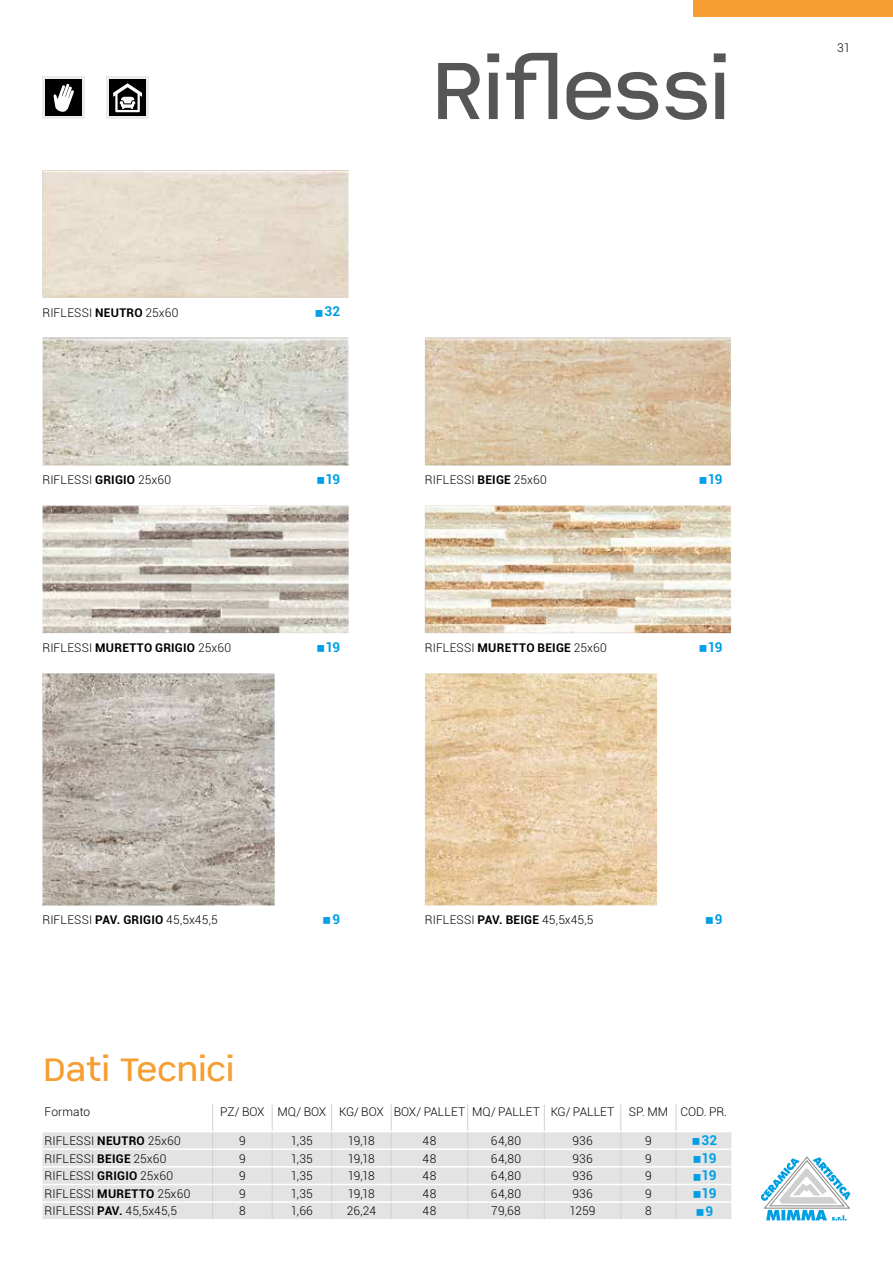
<style>
.page{position:relative;width:893px;height:1263px;background:#fff}
.page>*{position:absolute;margin:0;border:0;box-sizing:border-box;transform-origin:0 0}
.t1{font:90px "CP Company TT Regular";letter-spacing:-.03em;color:#565656}
.t2{font:36px "CP Company TT Regular";letter-spacing:-.015em;color:#f69e32}
.t3{font:700 13.5px "Roboto";letter-spacing:-.05em;color:#009fe3}
.t4{font:300 12px "Roboto";letter-spacing:.01em;color:#000}
.s1{font-weight:700}
</style>
<div class="page">
<svg style="left:761px;top:1156px;width:89px;height:64px"></svg>
<img style="left:425px;top:338px;width:306px;height:127px">
<img style="left:425px;top:505px;width:306px;height:128px">
<img style="left:425px;top:673px;width:232px;height:232px">
<img style="left:43px;top:338px;width:306px;height:127px">
<img style="left:43px;top:505px;width:306px;height:128px">
<img style="left:43px;top:673px;width:232px;height:232px">
<div style="left:693px;top:0;width:200px;height:17px;background:#f69e32"></div>
<div style="left:43px;top:1132px;width:688px;height:87px;background:#e3e3e3"></div>
<svg style="left:212px;top:1104px;width:1px;height:115px"></svg>
<svg style="left:272px;top:1104px;width:1px;height:115px"></svg>
<svg style="left:331px;top:1104px;width:1px;height:115px"></svg>
<svg style="left:391px;top:1104px;width:1px;height:115px"></svg>
<svg style="left:467px;top:1104px;width:1px;height:115px"></svg>
<svg style="left:544px;top:1104px;width:1px;height:115px"></svg>
<svg style="left:620px;top:1104px;width:1px;height:115px"></svg>
<svg style="left:676px;top:1104px;width:1px;height:115px"></svg>
<hr style="left:43px;top:1131px;width:170px;height:1px;background:#fff">
<hr style="left:272px;top:1131px;width:60px;height:1px;background:#fff">
<hr style="left:391px;top:1131px;width:77px;height:1px;background:#fff">
<hr style="left:544px;top:1131px;width:77px;height:1px;background:#fff">
<hr style="left:676px;top:1131px;width:55px;height:1px;background:#fff">
<hr style="left:43px;top:1148px;width:170px;height:2px;background:#fff">
<hr style="left:213px;top:1148px;width:59px;height:2px;background:#fff">
<hr style="left:272px;top:1148px;width:60px;height:2px;background:#fff">
<hr style="left:332px;top:1148px;width:59px;height:2px;background:#fff">
<hr style="left:391px;top:1148px;width:77px;height:2px;background:#fff">
<hr style="left:468px;top:1148px;width:76px;height:2px;background:#fff">
<hr style="left:544px;top:1148px;width:77px;height:2px;background:#fff">
<hr style="left:621px;top:1148px;width:55px;height:2px;background:#fff">
<hr style="left:676px;top:1148px;width:55px;height:2px;background:#fff">
<hr style="left:43px;top:1166px;width:170px;height:1px;background:#fff">
<hr style="left:213px;top:1166px;width:59px;height:1px;background:#fff">
<hr style="left:272px;top:1166px;width:60px;height:1px;background:#fff">
<hr style="left:332px;top:1166px;width:59px;height:1px;background:#fff">
<hr style="left:391px;top:1166px;width:77px;height:1px;background:#fff">
<hr style="left:468px;top:1166px;width:76px;height:1px;background:#fff">
<hr style="left:544px;top:1166px;width:77px;height:1px;background:#fff">
<hr style="left:621px;top:1166px;width:55px;height:1px;background:#fff">
<hr style="left:676px;top:1166px;width:55px;height:1px;background:#fff">
<hr style="left:43px;top:1184px;width:170px;height:1px;background:#fff">
<hr style="left:213px;top:1184px;width:59px;height:1px;background:#fff">
<hr style="left:272px;top:1184px;width:60px;height:1px;background:#fff">
<hr style="left:332px;top:1184px;width:59px;height:1px;background:#fff">
<hr style="left:391px;top:1184px;width:77px;height:1px;background:#fff">
<hr style="left:468px;top:1184px;width:76px;height:1px;background:#fff">
<hr style="left:544px;top:1184px;width:77px;height:1px;background:#fff">
<hr style="left:621px;top:1184px;width:55px;height:1px;background:#fff">
<hr style="left:676px;top:1184px;width:55px;height:1px;background:#fff">
<hr style="left:43px;top:1201px;width:170px;height:2px;background:#fff">
<hr style="left:213px;top:1201px;width:59px;height:2px;background:#fff">
<hr style="left:272px;top:1201px;width:60px;height:2px;background:#fff">
<hr style="left:332px;top:1201px;width:59px;height:2px;background:#fff">
<hr style="left:391px;top:1201px;width:77px;height:2px;background:#fff">
<hr style="left:468px;top:1201px;width:76px;height:2px;background:#fff">
<hr style="left:544px;top:1201px;width:77px;height:2px;background:#fff">
<hr style="left:621px;top:1201px;width:55px;height:2px;background:#fff">
<hr style="left:676px;top:1201px;width:55px;height:2px;background:#fff">
<div style="left:43px;top:77px;width:42px;height:42px;background:#ececed"></div>
<div style="left:45px;top:79px;width:37px;height:37px;background:#000"></div>
<svg style="left:53px;top:84px;width:21px;height:28px"></svg>
<div style="left:106px;top:77px;width:43px;height:42px;background:#ececed"></div>
<div style="left:109px;top:79px;width:37px;height:37px;background:#000"></div>
<svg style="left:113px;top:83px;width:29px;height:29px"></svg>
<svg style="left:693px;top:1138px;width:7px;height:7px"></svg>
<svg style="left:694px;top:1156px;width:6px;height:7px"></svg>
<svg style="left:694px;top:1174px;width:6px;height:6px"></svg>
<svg style="left:694px;top:1191px;width:6px;height:7px"></svg>
<svg style="left:697px;top:1209px;width:6px;height:7px"></svg>
<p class="t4" style="left:43px;top:304px;width:137px">RIFLESSI <span class="s1">NEUTRO</span> 25x60</p>
<p class="t3" style="left:324px;top:302px;width:17px">32</p>
<p class="t4" style="left:43px;top:472px;width:130px">RIFLESSI <span class="s1">GRIGIO</span> 25x60</p>
<p class="t3" style="left:325px;top:469px;width:16px">19</p>
<p class="t4" style="left:43px;top:639px;width:190px">RIFLESSI <span class="s1">MURETTO GRIGIO</span> 25x60</p>
<p class="t3" style="left:325px;top:637px;width:16px">19</p>
<h1 class="t1" style="left:430px;top:39px;width:303px">Riflessi</h1>
<p class="t4" style="left:425px;top:472px;width:123px">RIFLESSI <span class="s1">BEIGE</span> 25x60</p>
<p class="t3" style="left:708px;top:469px;width:16px">19</p>
<p class="t4" style="left:425px;top:639px;width:183px">RIFLESSI <span class="s1">MURETTO BEIGE</span> 25x60</p>
<p class="t3" style="left:708px;top:637px;width:16px">19</p>
<p class="t4" style="left:43px;top:912px;width:177px">RIFLESSI <span class="s1">PAV. GRIGIO</span> 45,5x45,5</p>
<p class="t3" style="left:332px;top:909px;width:9px">9</p>
<p class="t4" style="left:425px;top:912px;width:170px">RIFLESSI <span class="s1">PAV. BEIGE</span> 45,5x45,5</p>
<p class="t3" style="left:715px;top:909px;width:9px">9</p>
<h2 class="t2" style="left:43px;top:1049px;width:194px">Dati Tecnici</h2>
<p class="t4" style="left:45px;top:1103px;width:47px">Formato</p>
<p class="t4" style="left:220px;top:1103px;width:508px">PZ/ BOX MQ/ BOX KG/ BOX BOX/ PALLET MQ/ PALLET KG/ PALLET SP. MM COD. PR.</p>
<p class="t4" style="left:45px;top:1132px;width:138px">RIFLESSI <span class="s1">NEUTRO</span> 25x60</p>
<p class="t4" style="left:239px;top:1132px;width:8px">9</p>
<p class="t4" style="left:291px;top:1132px;width:24px">1,35</p>
<p class="t4" style="left:348px;top:1132px;width:29px">19,18</p>
<p class="t4" style="left:423px;top:1132px;width:15px">48</p>
<p class="t4" style="left:491px;top:1132px;width:32px">64,80</p>
<p class="t4" style="left:572px;top:1132px;width:22px">936</p>
<p class="t4" style="left:645px;top:1132px;width:8px">9</p>
<p class="t3" style="left:702px;top:1131px;width:17px">32</p>
<p class="t4" style="left:45px;top:1150px;width:123px">RIFLESSI <span class="s1">BEIGE</span> 25x60</p>
<p class="t4" style="left:239px;top:1150px;width:8px">9</p>
<p class="t4" style="left:291px;top:1150px;width:24px">1,35</p>
<p class="t4" style="left:348px;top:1150px;width:29px">19,18</p>
<p class="t4" style="left:423px;top:1150px;width:15px">48</p>
<p class="t4" style="left:491px;top:1150px;width:32px">64,80</p>
<p class="t4" style="left:572px;top:1150px;width:22px">936</p>
<p class="t4" style="left:645px;top:1150px;width:8px">9</p>
<p class="t3" style="left:702px;top:1148px;width:16px">19</p>
<p class="t4" style="left:45px;top:1167px;width:130px">RIFLESSI <span class="s1">GRIGIO</span> 25x60</p>
<p class="t4" style="left:239px;top:1167px;width:8px">9</p>
<p class="t4" style="left:291px;top:1167px;width:24px">1,35</p>
<p class="t4" style="left:348px;top:1167px;width:29px">19,18</p>
<p class="t4" style="left:423px;top:1167px;width:15px">48</p>
<p class="t4" style="left:491px;top:1167px;width:32px">64,80</p>
<p class="t4" style="left:572px;top:1167px;width:22px">936</p>
<p class="t4" style="left:645px;top:1167px;width:8px">9</p>
<p class="t3" style="left:702px;top:1166px;width:16px">19</p>
<p class="t4" style="left:45px;top:1185px;width:147px">RIFLESSI <span class="s1">MURETTO</span> 25x60</p>
<p class="t4" style="left:239px;top:1185px;width:8px">9</p>
<p class="t4" style="left:291px;top:1185px;width:24px">1,35</p>
<p class="t4" style="left:348px;top:1185px;width:29px">19,18</p>
<p class="t4" style="left:423px;top:1185px;width:15px">48</p>
<p class="t4" style="left:491px;top:1185px;width:32px">64,80</p>
<p class="t4" style="left:572px;top:1185px;width:22px">936</p>
<p class="t4" style="left:645px;top:1185px;width:8px">9</p>
<p class="t3" style="left:702px;top:1183px;width:16px">19</p>
<p class="t4" style="left:45px;top:1203px;width:134px">RIFLESSI <span class="s1">PAV.</span> 45,5x45,5</p>
<p class="t4" style="left:239px;top:1203px;width:8px">8</p>
<p class="t4" style="left:291px;top:1203px;width:23px">1,66</p>
<p class="t4" style="left:347px;top:1203px;width:31px">26,24</p>
<p class="t4" style="left:423px;top:1203px;width:15px">48</p>
<p class="t4" style="left:491px;top:1203px;width:31px">79,68</p>
<p class="t4" style="left:570px;top:1203px;width:27px">1259</p>
<p class="t4" style="left:645px;top:1203px;width:8px">8</p>
<p class="t3" style="left:706px;top:1201px;width:9px">9</p>
<p class="t4" style="left:837px;top:39px;width:15px">31</p>
</div>
